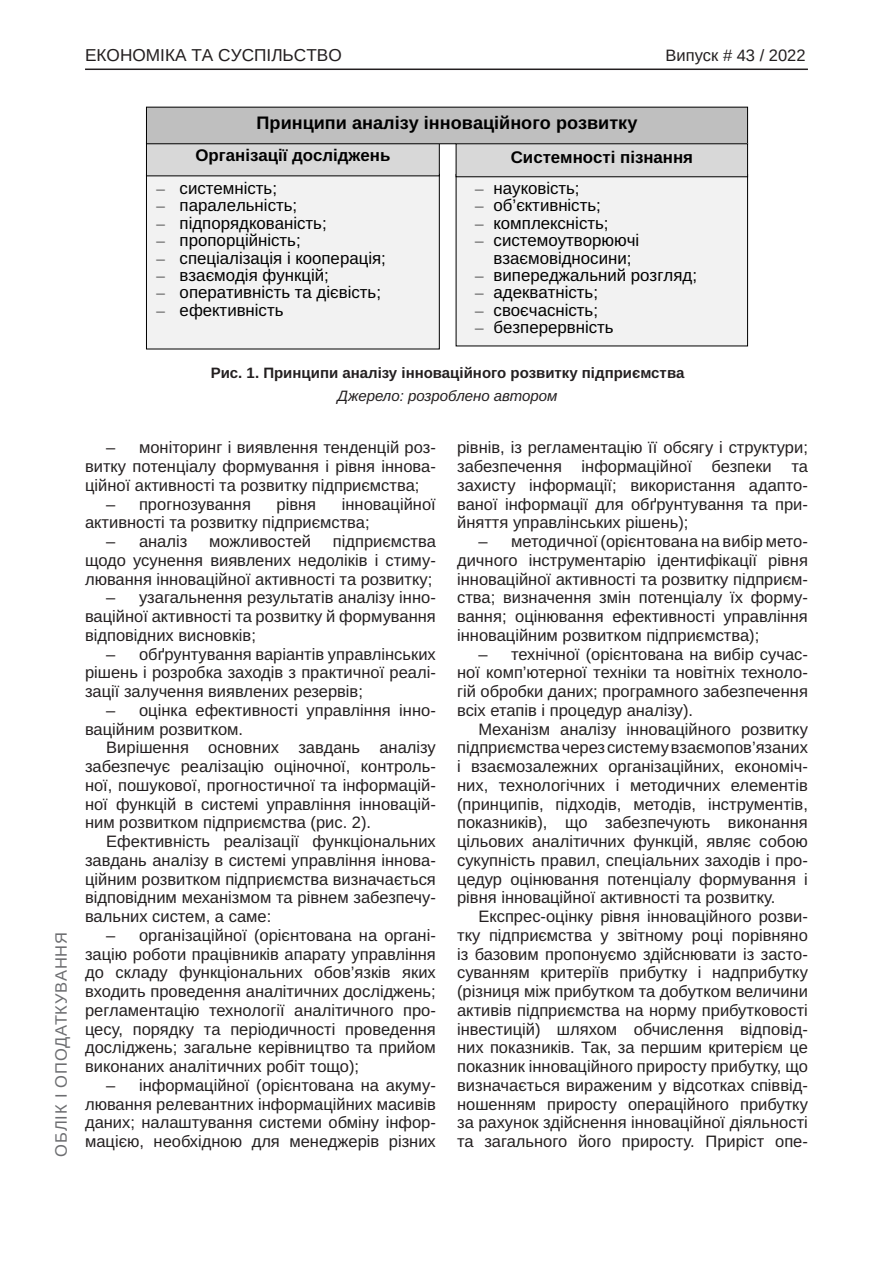
<style>
.page{position:relative;width:893px;height:1263px;background:#fff}
.page>*{position:absolute;margin:0;border:0;box-sizing:border-box;transform-origin:0 0}
.t1{font:700 18.15px "Arimo";color:#000}
.t2{font:17.25px "Arimo";color:#231f20}
.t3{font:16.8px/17.4px "Arimo Roman";color:#000}
.t4{font:700 16.8px "Arimo";color:#000}
.Текст_основной_G{font:16.5px/18.8px "Arimo";color:#231f20;text-align:justify}
.t5{font:16.5px "Arimo";letter-spacing:.05em;color:#6c6d70}
.t6{font:16.5px "Arimo";color:#231f20}
.Рисунок_N{font:700 15px "Arimo";color:#231f20}
.Джерело{font:italic 15px "Arimo";color:#231f20}
.s1{font-family:"Times New Roman"}
</style>
<div class="page">
<hr style="left:85px;top:69px;width:723px;height:1px;background:#231f20">
<div style="left:146px;top:174px;width:293px;height:175px;background:#f2f2f2"></div>
<div style="left:146px;top:174px;width:294px;height:175px;border:1px solid #000"></div>
<div style="left:146px;top:142px;width:293px;height:34px;background:#d8d8d8"></div>
<div style="left:146px;top:107px;width:602px;height:37px;background:#bfbfbf"></div>
<div style="left:146px;top:107px;width:602px;height:37px;border:1px solid #000"></div>
<div style="left:456px;top:174px;width:292px;height:172px;background:#f2f2f2"></div>
<div style="left:456px;top:144px;width:292px;height:33px;background:#d8d8d8"></div>
<div style="left:456px;top:143px;width:292px;height:34px;border:1px solid #000"></div>
<p class="t2" style="left:85px;top:45px;width:258px">ЕКОНОМІКА ТА СУСПІЛЬСТВО</p>
<p class="t6" style="left:665px;top:46px;width:142px">Випуск # 43 / 2022</p>
<p class="t5" style="left:52px;top:1157px;width:226px;rotate:-90deg">ОБЛІК І ОПОДАТКУВАННЯ</p>
<p class="t1" style="left:257px;top:110px;width:382px">Принципи аналізу інноваційного розвитку</p>
<p class="t4" style="left:195px;top:144px;width:196px">Організації досліджень</p>
<p class="t3" style="left:156px;top:180px;width:122px"><span class="s1">–</span> системність;</p>
<p class="t3" style="left:156px;top:197px;width:142px"><span class="s1">–</span> паралельність;</p>
<p class="t3" style="left:156px;top:214px;width:172px"><span class="s1">–</span> підпорядкованість;</p>
<p class="t3" style="left:156px;top:232px;width:146px"><span class="s1">–</span> пропорційність;</p>
<p class="t3" style="left:156px;top:249px;width:231px"><span class="s1">–</span> спеціалізація і кооперація;</p>
<p class="t3" style="left:156px;top:267px;width:174px"><span class="s1">–</span> взаємодія функцій;</p>
<p class="t3" style="left:156px;top:284px;width:226px"><span class="s1">–</span> оперативність та дієвість;</p>
<p class="t3" style="left:156px;top:302px;width:129px"><span class="s1">–</span> ефективність</p>
<p class="t4" style="left:511px;top:146px;width:184px">Системності пізнання</p>
<p class="t3" style="left:475px;top:180px;width:106px"><span class="s1">–</span> науковість;</p>
<p class="t3" style="left:475px;top:197px;width:127px"><span class="s1">–</span> об’єктивність;</p>
<p class="t3" style="left:475px;top:214px;width:135px"><span class="s1">–</span> комплексність;</p>
<p class="t3" style="left:494px;top:232px;width:147px;text-indent:-18px"><span class="s1">–</span> системоутворюючі взаємовідносини;</p>
<p class="t3" style="left:475px;top:267px;width:223px"><span class="s1">–</span> випереджальний розгляд;</p>
<p class="t3" style="left:475px;top:284px;width:124px"><span class="s1">–</span> адекватність;</p>
<p class="t3" style="left:475px;top:302px;width:124px"><span class="s1">–</span> своєчасність;</p>
<p class="t3" style="left:475px;top:319px;width:140px"><span class="s1">–</span> безперервність</p>
<p class="Рисунок_N" style="left:211px;top:362px;width:475px">Рис. 1. Принципи аналізу інноваційного розвитку підприємства</p>
<p class="Джерело" style="left:338px;top:385px;width:222px">Джерело: розроблено автором</p>
<p class="Текст_основной_G" style="left:85px;top:439px;width:352px;text-indent:21px">– моніторинг і виявлення тенденцій роз&shy;витку потенціалу формування і рівня іннова&shy;ційної активності та розвитку підприємства;</p>
<p class="Текст_основной_G" style="left:106px;top:495px;width:146px">– прогнозування</p>
<p class="Текст_основной_G" style="left:277px;top:495px;width:41px">рівня</p>
<p class="Текст_основной_G" style="left:85px;top:495px;width:352px;text-indent:257px">інноваційної активності та розвитку підприємства;</p>
<p class="Текст_основной_G" style="left:106px;top:532px;width:83px">– аналіз</p>
<p class="Текст_основной_G" style="left:209px;top:532px;width:103px">можливостей</p>
<p class="Текст_основной_G" style="left:85px;top:532px;width:352px;text-indent:248px">підприємства щодо усунення виявлених недоліків і стиму&shy;лювання інноваційної активності та розвитку;</p>
<p class="Текст_основной_G" style="left:85px;top:589px;width:352px;text-indent:21px">– узагальнення результатів аналізу інно&shy;ваційної активності та розвитку й формування відповідних висновків;</p>
<p class="Текст_основной_G" style="left:85px;top:645px;width:352px;text-indent:21px">– обґрунтування варіантів управлінських рішень і розробка заходів з практичної реалі&shy;зації залучення виявлених резервів;</p>
<p class="Текст_основной_G" style="left:85px;top:701px;width:352px;text-indent:21px">– оцінка ефективності управління інно&shy;ваційним розвитком.</p>
<p class="Текст_основной_G" style="left:85px;top:739px;width:352px;text-indent:21px">Вирішення основних завдань аналізу забезпечує реалізацію оціночної, контроль&shy;ної, пошукової, прогностичної та інформацій&shy;ної функцій в системі управління інновацій&shy;ним розвитком підприємства (рис. 2).</p>
<p class="Текст_основной_G" style="left:85px;top:832px;width:352px;text-indent:21px">Ефективність реалізації функціональних завдань аналізу в системі управління іннова&shy;ційним розвитком підприємства визначається відповідним механізмом та рівнем забезпечу&shy;вальних систем, а саме:</p>
<p class="Текст_основной_G" style="left:85px;top:926px;width:352px;text-indent:21px">– організаційної (орієнтована на органі&shy;зацію роботи працівників апарату управління до складу функціональних обов’язків яких входить проведення аналітичних досліджень; регламентацію технології аналітичного про&shy;цесу, порядку та періодичності проведення досліджень; загальне керівництво та прийом виконаних аналітичних робіт тощо);</p>
<p class="Текст_основной_G" style="left:85px;top:1076px;width:352px;text-indent:21px">– інформаційної (орієнтована на акуму&shy;лювання релевантних інформаційних масивів даних; налаштування системи обміну інфор&shy;мацією, необхідною для менеджерів різних</p>
<p class="Текст_основной_G" style="left:457px;top:439px;width:352px">рівнів, із регламентацію її обсягу і структури; забезпечення інформаційної безпеки та захисту інформації; використання адапто&shy;ваної інформації для обґрунтування та при&shy;йняття управлінських рішень);</p>
<p class="Текст_основной_G" style="left:457px;top:532px;width:352px;text-indent:21px">– методичної (орієнтована на вибір мето&shy;дичного інструментарію ідентифікації рівня інноваційної активності та розвитку підприєм&shy;ства; визначення змін потенціалу їх форму&shy;вання; оцінювання ефективності управління інноваційним розвитком підприємства);</p>
<p class="Текст_основной_G" style="left:457px;top:645px;width:352px;text-indent:21px">– технічної (орієнтована на вибір сучас&shy;ної комп’ютерної техніки та новітніх техноло&shy;гій обробки даних; програмного забезпечення всіх етапів і процедур аналізу).</p>
<p class="Текст_основной_G" style="left:457px;top:720px;width:352px;text-indent:21px">Механізм аналізу інноваційного розвитку підприємства через систему взаємопов’язаних і взаємозалежних організаційних, економіч&shy;них, технологічних і методичних елементів (принципів, підходів, методів, інструментів, показників), що забезпечують виконання цільових аналітичних функцій, являє собою сукупність правил, спеціальних заходів і про&shy;цедур оцінювання потенціалу формування і рівня інноваційної активності та розвитку.</p>
<p class="Текст_основной_G" style="left:457px;top:907px;width:352px;text-indent:21px">Експрес-оцінку рівня інноваційного розви&shy;тку підприємства у звітному році порівняно із базовим пропонуємо здійснювати із засто&shy;суванням критеріїв прибутку і надприбутку (різниця між прибутком та добутком величини активів підприємства на норму прибутковості інвестицій) шляхом обчислення відповід&shy;них показників. Так, за першим критерієм це показник інноваційного приросту прибутку, що визначається вираженим у відсотках співвід&shy;ношенням приросту операційного прибутку за рахунок здійснення інноваційної діяльності та загального його приросту. Приріст опе-</p>
</div>
